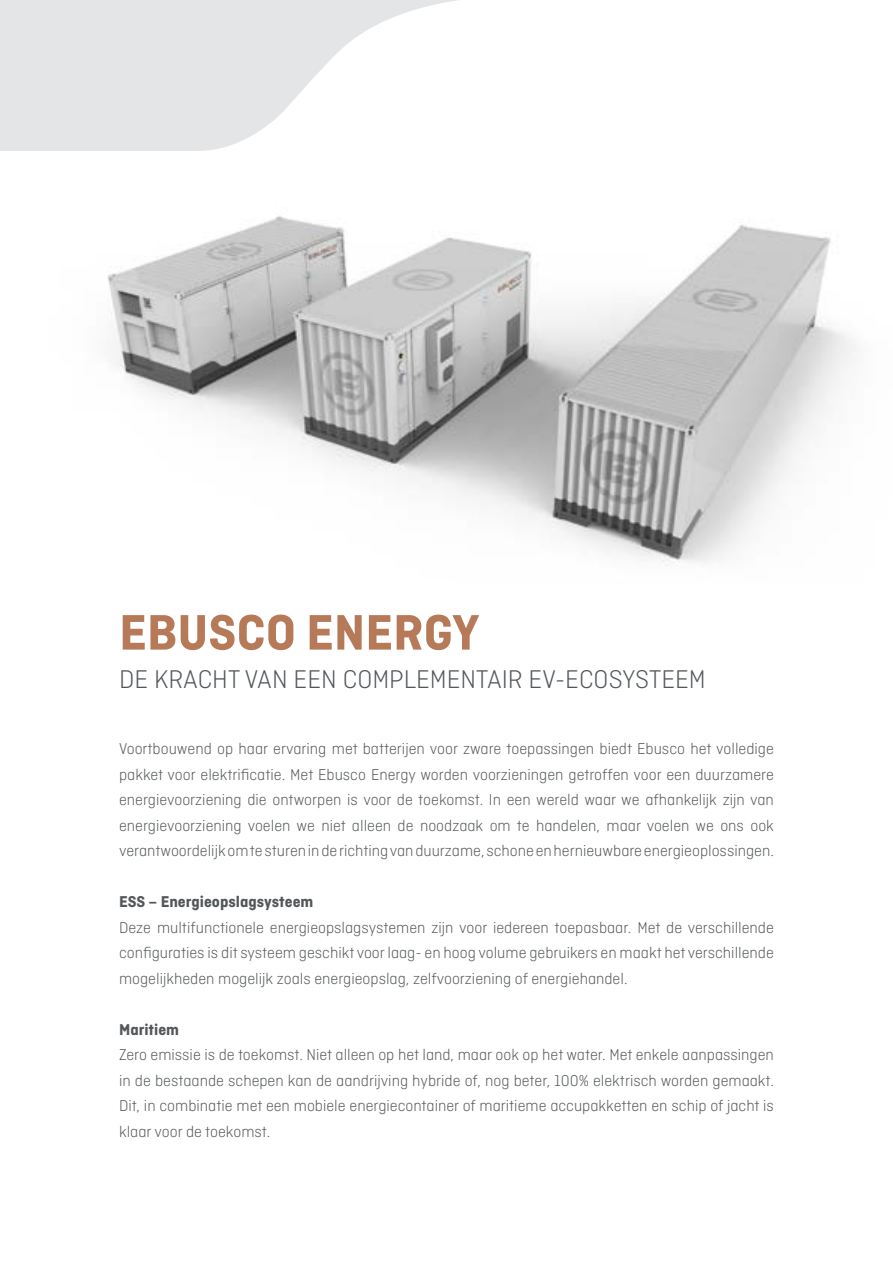
<style>
.page{position:relative;width:893px;height:1263px;background:#fff}
.page>*{position:absolute;margin:0;border:0;box-sizing:border-box;transform-origin:0 0}
.t1{font:700 52.5px "Ciutadella";color:#b67a59}
.t2{font:300 27px "Ciutadella";color:#53575a}
.t3{font:300 16.5px/25.5px "Ciutadella";color:#53575a;text-align:justify}
.t4{font:700 16.5px "Ciutadella";color:#53575a}
</style>
<div class="page">
<img style="left:107px;top:216px;width:749px;height:350px">
<svg style="left:0;top:0;width:458px;height:151px;fill:#e4e5e6"></svg>
<h1 class="t1" style="left:119px;top:602px;width:362px">EBUSCO ENERGY</h1>
<h2 class="t2" style="left:119px;top:664px;width:588px">DE KRACHT VAN EEN COMPLEMENTAIR EV-ECOSYSTEEM</h2>
<p class="t3" style="left:119px;top:736px;width:656px">Voortbouwend op haar ervaring met batterijen voor zware toepassingen biedt Ebusco het volledige pakket voor elektrificatie. Met Ebusco Energy worden voorzieningen getroffen voor een duurzamere energievoorziening die ontworpen is voor de toekomst. In een wereld waar we afhankelijk zijn van energievoorziening voelen we niet alleen de noodzaak om te handelen, maar voelen we ons ook verantwoordelijk om te sturen in de richting van duurzame, schone en hernieuwbare energieoplossingen.</p>
<p class="t4" style="left:119px;top:892px;width:196px">ESS – Energieopslagsysteem</p>
<p class="t3" style="left:119px;top:915px;width:656px">Deze multifunctionele energieopslagsystemen zijn voor iedereen toepasbaar. Met de verschillende configuraties is dit systeem geschikt voor laag- en hoog volume gebruikers en maakt het verschillende mogelijkheden mogelijk zoals energieopslag, zelfvoorziening of energiehandel.</p>
<p class="t4" style="left:119px;top:1020px;width:62px">Maritiem</p>
<p class="t3" style="left:119px;top:1042px;width:656px">Zero emissie is de toekomst. Niet alleen op het land, maar ook op het water. Met enkele aanpassingen in de bestaande schepen kan de aandrijving hybride of, nog beter, 100% elektrisch worden gemaakt.<br>Dit, in combinatie met een mobiele energiecontainer of maritieme accupakketten en schip of jacht is klaar voor de toekomst.</p>
</div>
